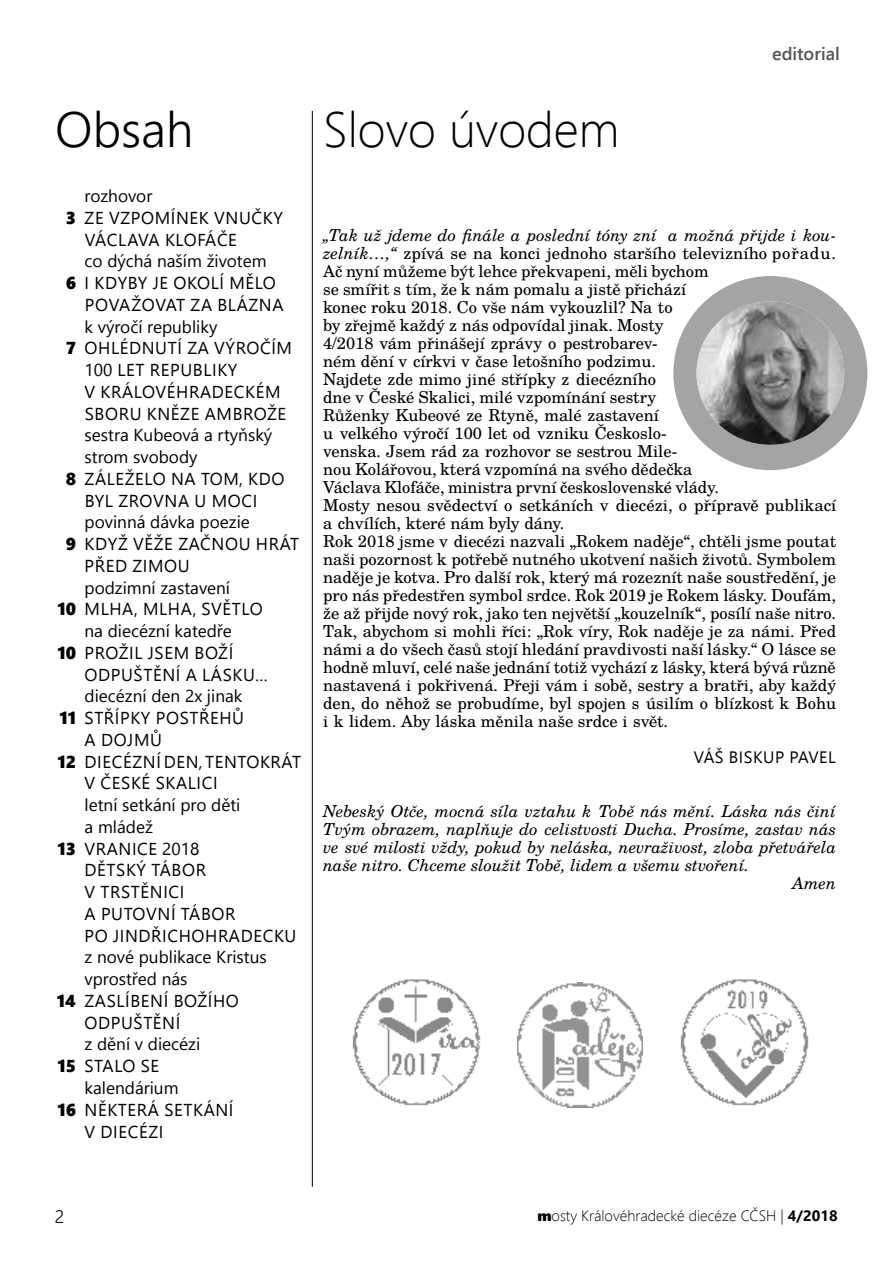
<style>
.page{position:relative;width:893px;height:1263px;background:#fff}
.page>*{position:absolute;margin:0;border:0;box-sizing:border-box;transform-origin:0 0}
.t1{font:300 49.5px "Segoe UI";color:#000}
.t2{font:300 49.5px "Segoe UI";color:#000}
.t3{font:600 18px "Segoe UI";color:#555}
.t4{font:300 18px "Segoe UI";color:#000}
.t5{font:17.25px "Segoe UI";letter-spacing:.035em;color:#000}
.t6{font:16.5px/18px "Te X Gyre Schola";color:#000}
.t7{font:italic 16.5px "Te X Gyre Schola";color:#000}
.t8{font:16.5px "Segoe UI";letter-spacing:.035em;color:#000}
.t9{font:300 15px "Segoe UI";color:#000}
.s1{font-family:"Segoe UI Black"}
.s2{font-style:italic}
.s3{font-family:"Segoe UI Black";font-weight:400}
.s4{font-weight:700}
</style>
<div class="page">
<hr style="left:312px;top:111px;width:1px;height:1076px;background:#000">
<div style="left:673px;top:276px;width:194px;height:194px;background:#a4a4a4;border-radius:50%"></div>
<img style="left:696px;top:301px;width:148px;height:144px">
<img style="left:518px;top:982px;width:125px;height:125px">
<img style="left:352px;top:979px;width:129px;height:127px">
<img style="left:680px;top:979px;width:129px;height:127px">
<h1 class="t2" style="left:55px;top:92px;width:140px">Obsah</h1>
<p class="t5" style="left:85px;top:182px;width:69px">ROZHOVOR</p>
<p class="t5" style="left:66px;top:204px;width:219px"><span class="s1">3</span> ZE VZPOMÍNEK VNUČKY</p>
<p class="t5" style="left:85px;top:226px;width:154px">VÁC LAVA KLOFÁČE</p>
<p class="t5" style="left:85px;top:247px;width:183px">CO DÝCHÁ NAŠÍM ŽIVOTEM</p>
<p class="t5" style="left:66px;top:269px;width:212px"><span class="s1">6</span> I KDYBY JE OKOLÍ M ĚLO</p>
<p class="t5" style="left:85px;top:291px;width:200px">POVAŽOVAT ZA BLÁZNA</p>
<p class="t5" style="left:85px;top:313px;width:134px">K VÝROČÍ REPUBLIKY</p>
<p class="t5" style="left:66px;top:334px;width:225px"><span class="s1">7</span> O HLÉDNUTÍ ZA VÝROČÍM</p>
<p class="t5" style="left:85px;top:356px;width:154px">100 LET REPUBLIKY</p>
<p class="t5" style="left:85px;top:378px;width:194px">V KRÁLOVÉHRADECKÉM</p>
<p class="t5" style="left:85px;top:400px;width:203px">SBORU KNĚZE AM BROŽE</p>
<p class="t5" style="left:85px;top:421px;width:189px">SESTRA KUBEOVÁ A RTYŇSKÝ</p>
<p class="t5" style="left:85px;top:443px;width:114px">STROM SVOBODY</p>
<p class="t5" style="left:66px;top:465px;width:220px"><span class="s1">8</span> ZÁLEŽELO NA TOM, KDO</p>
<p class="t5" style="left:85px;top:487px;width:165px">BYL ZROVNA U M OCI</p>
<p class="t5" style="left:85px;top:508px;width:167px">POVINNÁ DÁVKA POEZIE</p>
<p class="t5" style="left:66px;top:530px;width:235px"><span class="s1">9</span> KDYŽ VĚŽE ZAČNOU HRÁT</p>
<p class="t5" style="left:55px;top:552px;width:14px">P</p>
<p class="t5" style="left:95px;top:552px;width:49px">ŘED ZIM</p>
<p class="t5" style="left:164px;top:552px;width:27px">OU</p>
<p class="t5" style="left:85px;top:574px;width:147px">PODZIMNÍ ZASTAVENÍ</p>
<p class="t5" style="left:57px;top:595px;width:207px"><span class="s1">10</span> MLHA, M LHA, SVĚTLO</p>
<p class="t5" style="left:85px;top:617px;width:149px">NA DIECÉZNÍ KATEDŘE</p>
<p class="t5" style="left:57px;top:639px;width:177px"><span class="s1">10</span> PROŽI L JSEM BOŽÍ</p>
<p class="t5" style="left:85px;top:661px;width:185px">ODPUŠTĚNÍ A LÁSKU…</p>
<p class="t5" style="left:85px;top:682px;width:159px">DIECÉZNÍ DEN 2X JINAK</p>
<p class="t5" style="left:59px;top:704px;width:186px"><span class="s1">11</span> STŘÍPKY POSTŘEHŮ</p>
<p class="t5" style="left:85px;top:726px;width:79px">A DOJM Ů</p>
<p class="t5" style="left:57px;top:748px;width:245px"><span class="s1">12</span> DI EC ÉZNÍ DEN, TENTOKRÁT</p>
<p class="t5" style="left:85px;top:769px;width:119px">V ČESKÉ SKALICI</p>
<p class="t5" style="left:85px;top:791px;width:157px">LETNÍ SETKÁNÍ PRO DĚTI</p>
<p class="t5" style="left:85px;top:813px;width:70px">A MLÁDEŽ</p>
<p class="t5" style="left:57px;top:835px;width:144px"><span class="s1">13</span> VRANIC E 2018</p>
<p class="t5" style="left:55px;top:856px;width:15px">D</p>
<p class="t5" style="left:97px;top:856px;width:110px">ĚTSKÝ TÁBOR</p>
<p class="t5" style="left:85px;top:878px;width:86px">V TRSTĚNICI</p>
<p class="t5" style="left:85px;top:900px;width:152px">A PUTOVNÍ TÁBOR</p>
<p class="t5" style="left:85px;top:922px;width:213px">PO JI NDŘICHOHRADECKU</p>
<p class="t5" style="left:85px;top:943px;width:184px">Z NOVÉ PUBLIKACE KRISTUS</p>
<p class="t5" style="left:85px;top:965px;width:104px">VPROSTŘED NÁS</p>
<p class="t5" style="left:57px;top:987px;width:183px"><span class="s1">14</span> ZASLÍBENÍ BOŽÍHO</p>
<p class="t5" style="left:85px;top:1009px;width:97px">ODPUŠTĚNÍ</p>
<p class="t5" style="left:85px;top:1030px;width:117px">Z DĚNÍ V DIECÉZI</p>
<p class="t5" style="left:57px;top:1052px;width:103px"><span class="s1">15</span> STALO SE</p>
<p class="t5" style="left:85px;top:1074px;width:96px">KALENDÁRIUM</p>
<p class="t5" style="left:57px;top:1096px;width:178px"><span class="s1">16</span> N ĚKTERÁ SETKÁNÍ</p>
<p class="t5" style="left:55px;top:1117px;width:15px">V</p>
<p class="t5" style="left:101px;top:1117px;width:56px">DI ECÉZI</p>
<h1 class="t1" style="left:323px;top:95px;width:298px">Slovo úvodem</h1>
<p class="t3" style="left:772px;top:41px;width:69px">editorial</p>
<p class="t6" style="left:323px;top:225px;width:515px"><span class="s2">„Tak už jdeme do finále a poslední tóny zní a možná přijde i kou&shy;zelník…,“</span> zpívá se na konci jednoho staršího televizního pořadu.<br>Ač nyní můžeme být lehce překvapeni, měli bychom<br>se smířit s tím, že k nám pomalu a jistě přichází<br>konec roku 2018. Co vše nám vykouzlil? Na to<br>by zřejmě každý z nás odpovídal jinak. Mosty<br>4/2018 vám přinášejí zprávy o pestrobarev-<br>ném dění v církvi v čase letošního podzimu.<br>Najdete zde mimo jiné střípky z diecézního<br>dne v České Skalici, milé vzpomínání sestry<br>Růženky Kubeové ze Rtyně, malé zastavení<br>u velkého výročí 100 let od vzniku Českoslo-<br>venska. Jsem rád za rozhovor se sestrou Mile-<br>nou Kolářovou, která vzpomíná na svého dědečka<br>Václava Klofáče, ministra první československé vlády.<br>Mosty nesou svědectví o setkáních v diecézi, o přípravě publikací a chvílích, které nám byly dány.<br>Rok 2018 jsme v diecézi nazvali „Rokem naděje“, chtěli jsme poutat naši pozornost k potřebě nutného ukotvení našich životů. Symbolem naděje je kotva. Pro další rok, který má rozeznít naše soustředění, je pro nás předestřen symbol srdce. Rok 2019 je Rokem lásky. Doufám, že až přijde nový rok, jako ten největší „kouzelník“, posílí naše nitro.<br>Tak, abychom si mohli říci: „Rok víry, Rok naděje je za námi. Před námi a do všech časů stojí hledání pravdivosti naší lásky.“ O lásce se hodně mluví, celé naše jednání totiž vychází z lásky, která bývá různě nastavená i pokřivená. Přeji vám i sobě, sestry a bratři, aby každý den, do něhož se probudíme, byl spojen s úsilím o blízkost k Bohu i k lidem. Aby láska měnila naše srdce i svět.</p>
<p class="t8" style="left:694px;top:744px;width:144px">VÁŠ BI SKUP PAVEL</p>
<p class="t7" style="left:323px;top:798px;width:514px">Nebeský Otče, mocná síla vztahu k Tobě nás mění. Láska nás činí</p>
<p class="t7" style="left:323px;top:816px;width:515px">Tvým obrazem, naplňuje do celistvosti Ducha. Prosíme, zastav nás</p>
<p class="t7" style="left:323px;top:834px;width:514px">ve své milosti vždy, pokud by neláska, nevraživost, zloba přetvářela</p>
<p class="t7" style="left:323px;top:852px;width:427px">naše nitro. Chceme sloužit Tobě, lidem a všemu stvoření.</p>
<p class="t7" style="left:792px;top:870px;width:45px">Amen</p>
<p class="t4" style="left:55px;top:1203px;width:11px">2</p>
<p class="t9" style="left:537px;top:1205px;width:302px"><span class="s3">m</span>osty Královéhradecké diecéze CČSH | <span class="s4">4/2018</span></p>
</div>
